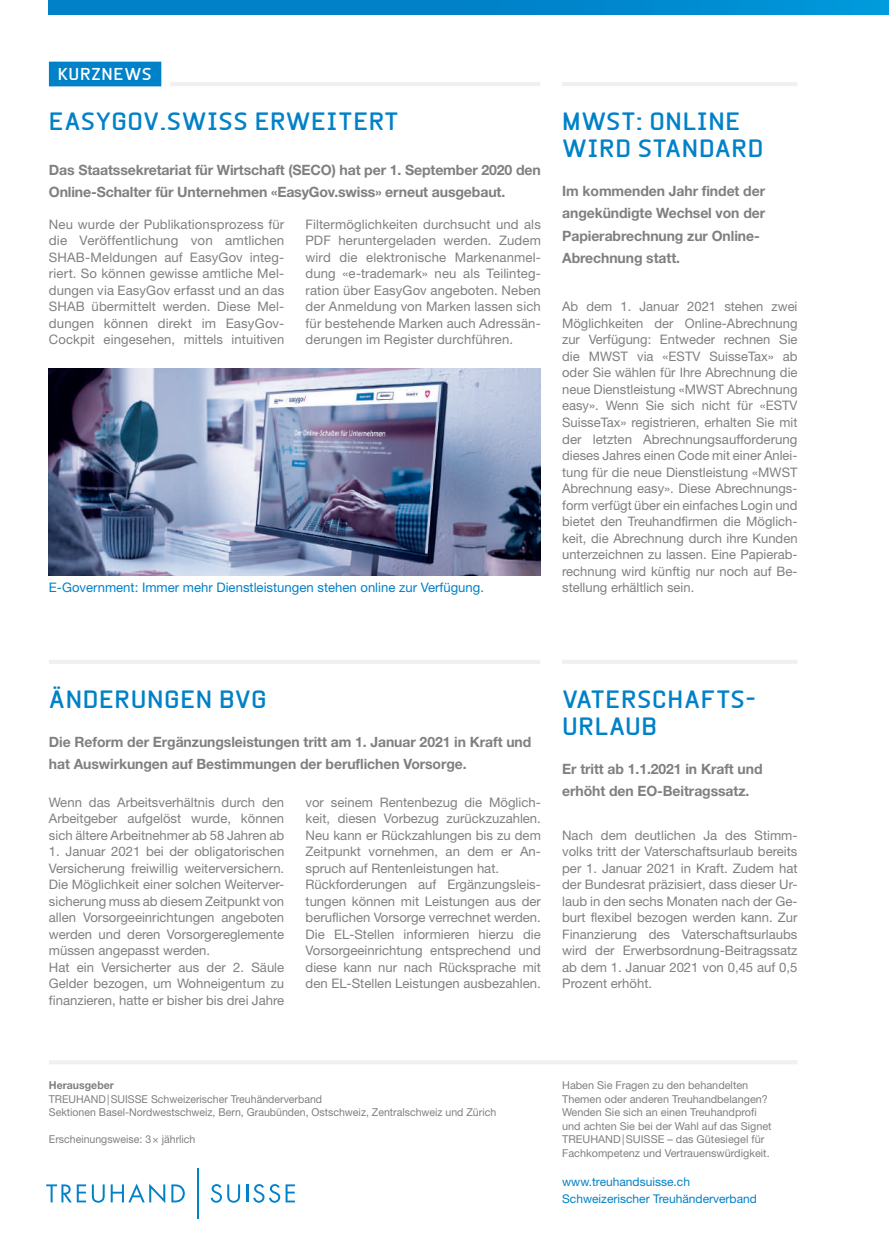
<style>
.page{position:relative;width:889px;height:1259px;background:#fff}
.page>*{position:absolute;margin:0;border:0;box-sizing:border-box;transform-origin:0 0}
.t1{font:700 24px/27px "Beta Sans";letter-spacing:.025em;color:#0081c8}
.t2{font:700 16.5px "Beta Sans";letter-spacing:.04em;color:#fff}
.t3{font:700 14.25px/22.5px "Helvetica Neue LT Std";letter-spacing:-.005em;color:#808083}
.t4{font:13.2px/16.5px "Helvetica Neue LT Std";color:#808083;text-align:justify}
.t5{font:13.2px "Helvetica Neue LT Std";color:#0081c8}
.t6{font:12px/16.5px "Helvetica Neue LT Std";color:#0081c8}
.t7{font:10.8px/13.5px "Helvetica Neue LT Std";color:#808083}
.t8{font:700 10.8px "Helvetica Neue LT Std";color:#808083}
</style>
<div class="page">
<svg style="left:49px;top:0;width:840px;height:15px;background:#0086cc"></svg>
<svg style="left:46px;top:1184px;width:40px;height:18px"></svg>
<svg style="left:92px;top:1184px;width:13px;height:18px"></svg>
<svg style="left:111px;top:1183px;width:54px;height:20px"></svg>
<svg style="left:171px;top:1184px;width:14px;height:18px"></svg>
<svg style="left:211px;top:1184px;width:29px;height:18px"></svg>
<svg style="left:246px;top:1184px;width:49px;height:18px"></svg>
<hr style="left:197px;top:1167px;width:2px;height:51px;background:#0081c8">
<hr style="left:49px;top:1060px;width:748px;height:4px;background:#f0f0f1">
<div style="left:49px;top:62px;width:112px;height:24px;background:#0081c8"></div>
<hr style="left:170px;top:82px;width:370px;height:4px;background:#f0f0f1">
<hr style="left:562px;top:82px;width:235px;height:4px;background:#f0f0f1">
<hr style="left:562px;top:660px;width:235px;height:4px;background:#f0f0f1">
<hr style="left:49px;top:660px;width:491px;height:4px;background:#f0f0f1">
<img style="left:49px;top:368px;width:492px;height:207px">
<p class="t2" style="left:58px;top:65px;width:95px">KURZNEWS</p>
<h1 class="t1" style="left:49px;top:108px;width:351px">EASYGOV.SWISS ERWEITERT</h1>
<p class="t3" style="left:49px;top:158px;width:493px">Das Staatssekretariat für Wirtschaft (SECO) hat per 1. September 2020 den<br>Online-Schalter für Unternehmen «EasyGov.swiss» erneut ausgebaut.</p>
<p class="t4" style="left:49px;top:216px;width:237px">Neu wurde der Publikationsprozess für die Veröffentlichung von amtlichen SHAB-Meldungen auf EasyGov integ&shy;riert. So können gewisse amtliche Mel&shy;dungen via EasyGov erfasst und an das SHAB übermittelt werden. Diese Mel&shy;dungen können direkt im EasyGov-Cockpit eingesehen, mittels intuitiven</p>
<p class="t4" style="left:305px;top:216px;width:237px">Filtermöglichkeiten durchsucht und als PDF heruntergeladen werden. Zudem wird die elektronische Markenanmel&shy;dung «e-trademark» neu als Teilinteg&shy;ration über EasyGov angeboten. Neben der Anmeldung von Marken lassen sich für bestehende Marken auch Adressän&shy;derungen im Register durchführen.</p>
<p class="t5" style="left:49px;top:579px;width:436px">E-Government: Immer mehr Dienstleistungen stehen online zur Verfügung.</p>
<h1 class="t1" style="left:562px;top:108px;width:203px">MWST: ONLINE<br>WIRD STANDARD</h1>
<p class="t3" style="left:562px;top:179px;width:204px">Im kommenden Jahr findet der angekündigte Wechsel von der<br>Papierabrechnung zur Online-<br>Abrechnung statt.</p>
<p class="t4" style="left:562px;top:298px;width:237px">Ab dem 1. Januar 2021 stehen zwei Möglichkeiten der Online-Abrechnung zur Verfügung: Entweder rechnen Sie die MWST via «ESTV SuisseTax» ab oder Sie wählen für Ihre Abrechnung die neue Dienstleistung «MWST Abrechnung easy». Wenn Sie sich nicht für «ESTV SuisseTax» registrieren, erhalten Sie mit der letzten Abrechnungsaufforderung dieses Jahres einen Code mit einer Anlei&shy;tung für die neue Dienstleistung «MWST Abrechnung easy». Diese Abrechnungs&shy;form verfügt über ein einfaches Login und bietet den Treuhandfirmen die Möglich&shy;keit, die Abrechnung durch ihre Kunden unterzeichnen zu lassen. Eine Papierab&shy;rechnung wird künftig nur noch auf Be&shy;stellung erhältlich sein.</p>
<h1 class="t1" style="left:49px;top:685px;width:219px">ÄNDERUNGEN BVG</h1>
<p class="t3" style="left:49px;top:730px;width:484px">Die Reform der Ergänzungsleistungen tritt am 1. Januar 2021 in Kraft und hat Auswirkungen auf Bestimmungen der beruflichen Vorsorge.</p>
<p class="t4" style="left:49px;top:793px;width:237px">Wenn das Arbeitsverhältnis durch den Arbeitgeber aufgelöst wurde, können sich ältere Arbeitnehmer ab 58 Jahren ab</p>
<p class="t4" style="left:49px;top:843px;width:237px;text-align:left">1. Januar 2021 bei der obligatorischen Versicherung freiwillig weiterversichern.<br>Die Möglichkeit einer solchen Weiterver&shy;sicherung muss ab diesem Zeitpunkt von allen Vorsorgeeinrichtungen angeboten werden und deren Vorsorgereglemente müssen angepasst werden.<br>Hat ein Versicherter aus der 2. Säule Gelder bezogen, um Wohneigentum zu finanzieren, hatte er bisher bis drei Jahre</p>
<p class="t4" style="left:305px;top:793px;width:237px;text-align:left">vor seinem Rentenbezug die Möglich&shy;keit, diesen Vorbezug zurückzuzahlen.<br>Neu kann er Rückzahlungen bis zu dem Zeitpunkt vornehmen, an dem er An&shy;spruch auf Rentenleistungen hat.<br>Rückforderungen auf Ergänzungsleis&shy;tungen können mit Leistungen aus der beruflichen Vorsorge verrechnet werden.<br>Die EL-Stellen informieren hierzu die Vorsorgeeinrichtung entsprechend und diese kann nur nach Rücksprache mit den EL-Stellen Leistungen ausbezahlen.</p>
<h1 class="t1" style="left:562px;top:685px;width:193px">VATERSCHAFTS-<br>URLAUB</h1>
<p class="t3" style="left:562px;top:757px;width:202px">Er tritt ab 1.1.2021 in Kraft und erhöht den EO-Beitragssatz.</p>
<p class="t4" style="left:562px;top:826px;width:237px">Nach dem deutlichen Ja des Stimm&shy;volks tritt der Vaterschaftsurlaub bereits per 1. Januar 2021 in Kraft. Zudem hat der Bundesrat präzisiert, dass dieser Ur&shy;laub in den sechs Monaten nach der Ge&shy;burt flexibel bezogen werden kann. Zur Finanzierung des Vaterschaftsurlaubs wird der Erwerbsordnung-Beitragssatz ab dem 1. Januar 2021 von 0,45 auf 0,5<br>Prozent erhöht.</p>
<p class="t8" style="left:49px;top:1079px;width:67px">Herausgeber</p>
<p class="t7" style="left:49px;top:1092px;width:449px">TREUHAND|SUISSE Schweizerischer Treuhänderverband<br>Sektionen Basel-Nordwestschweiz, Bern, Graubünden, Ostschweiz, Zentralschweiz und Zürich</p>
<p class="t7" style="left:49px;top:1132px;width:148px">Erscheinungsweise: 3× jährlich</p>
<p class="t7" style="left:562px;top:1078px;width:211px">Haben Sie Fragen zu den behandelten Themen oder anderen Treuhandbelangen?<br>Wenden Sie sich an einen Treuhandprofi und achten Sie bei der Wahl auf das Signet TREUHAND|SUISSE – das Gütesiegel für Fachkompetenz und Vertrauenswürdigkeit.</p>
<p class="t6" style="left:562px;top:1173px;width:196px">www.treuhandsuisse.ch<br>Schweizerischer Treuhänderverband</p>
</div>
